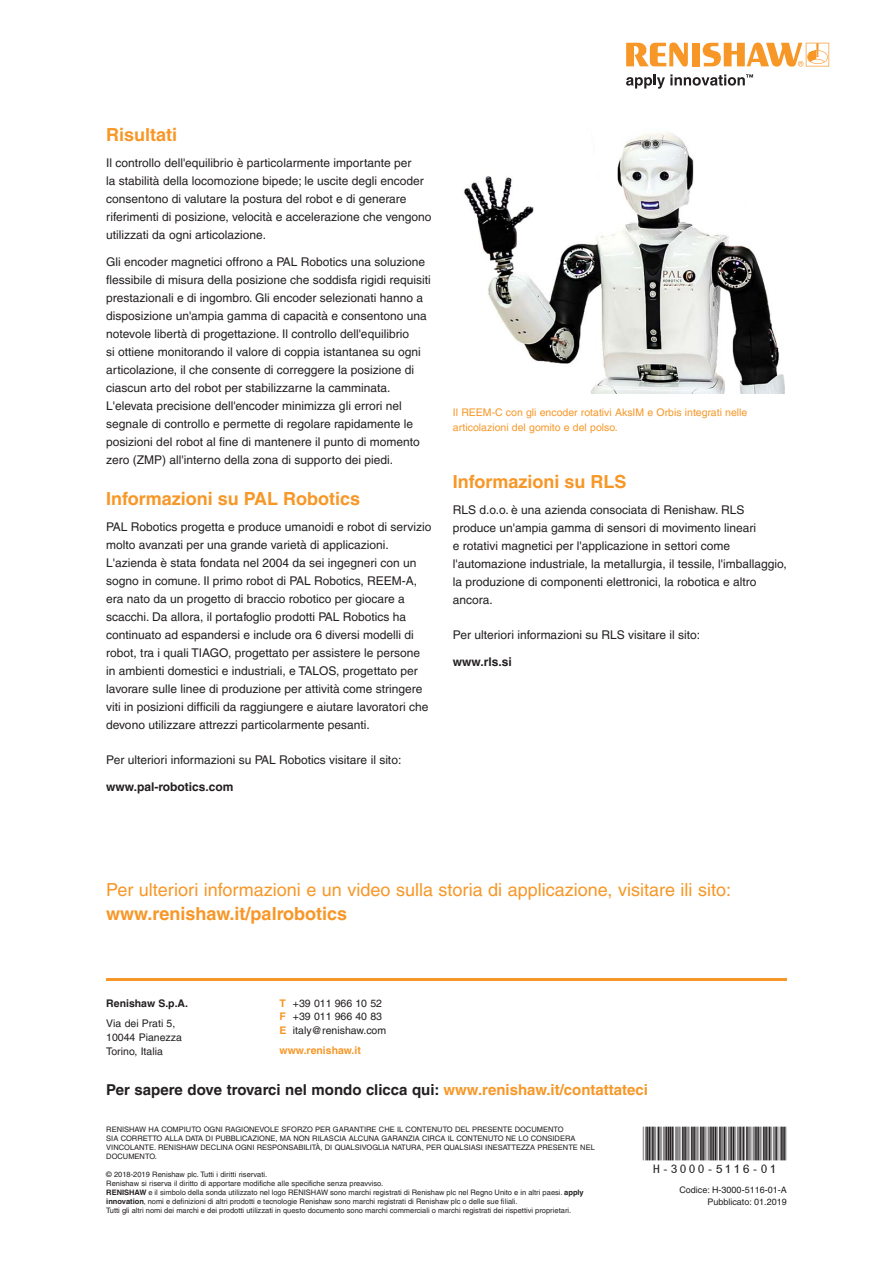
<style>
.page{position:relative;width:893px;height:1263px;background:#fff}
.page>*{position:absolute;margin:0;border:0;box-sizing:border-box;transform-origin:0 0}
.t1{font:48px "MBH16 B";color:#231f20}
.Call_to_action{font:18px "Helvetica LT Pro";color:#f79727}
.Main_body_heading_te{font:700 18px "Helvetica LT Pro";color:#f79727}
.Call_to_action-2{font:700 18px "Helvetica LT Pro";color:#f79727}
.t2{font:700 15px "Helvetica LT Pro";color:#231f20}
.Main_body_heading_te-2{font:12px/18px "Helvetica LT Pro";color:#231f20}
.Main_body_heading_te-3{font:700 12px "Helvetica LT Pro";color:#231f20}
.Caption_text_7pt{font:10.5px/15px "Helvetica LT Pro";color:#f79727}
.t3{font:10.5px/13.6px "Helvetica LT Pro";color:#231f20}
.t4{font:700 10.5px "Helvetica LT Pro";color:#f79727}
.t5{font:700 10.5px "Helvetica LT Pro";color:#231f20}
.t6{font:9px/12px "Helvetica LT Pro";color:#231f20;text-align:right}
.t7{font:7.5px/9px "Helvetica LT Pro";color:#231f20}
.s1{color:#f79727}
.s2{font-weight:700}
.s3{font-family:"Minion Pro"}
.s4{font-weight:700;color:#f79727}
</style>
<div class="page">
<svg style="left:626px;top:43px;width:62px;height:24px"></svg>
<div style="left:692px;top:43px;width:8px;height:23px;background:#f79727"></div>
<svg style="left:703px;top:43px;width:126px;height:24px"></svg>
<svg style="left:626px;top:74px;width:127px;height:15px"></svg>
<hr style="left:106px;top:978px;width:681px;height:2px;background:#f79727">
<img style="left:464px;top:132px;width:321px;height:261px">
<p class="Main_body_heading_te" style="left:106px;top:123px;width:73px">Risultati</p>
<p class="Main_body_heading_te-2" style="left:106px;top:154px;width:327px">Il controllo dell'equilibrio è particolarmente importante per<br>la stabilità della locomozione bipede; le uscite degli encoder consentono di valutare la postura del robot e di generare riferimenti di posizione, velocità e accelerazione che vengono utilizzati da ogni articolazione.</p>
<p class="Main_body_heading_te-2" style="left:106px;top:252px;width:326px">Gli encoder magnetici offrono a PAL Robotics una soluzione flessibile di misura della posizione che soddisfa rigidi requisiti prestazionali e di ingombro. Gli encoder selezionati hanno a disposizione un'ampia gamma di capacità e consentono una notevole libertà di progettazione. Il controllo dell'equilibrio<br>si ottiene monitorando il valore di coppia istantanea su ogni articolazione, il che consente di correggere la posizione di ciascun arto del robot per stabilizzarne la camminata.<br>L'elevata precisione dell'encoder minimizza gli errori nel segnale di controllo e permette di regolare rapidamente le posizioni del robot al fine di mantenere il punto di momento zero (ZMP) all'interno della zona di supporto dei piedi.</p>
<p class="Main_body_heading_te" style="left:106px;top:487px;width:255px">Informazioni su PAL Robotics</p>
<p class="Main_body_heading_te-2" style="left:106px;top:518px;width:327px">PAL Robotics progetta e produce umanoidi e robot di servizio molto avanzati per una grande varietà di applicazioni.<br>L'azienda è stata fondata nel 2004 da sei ingegneri con un sogno in comune. Il primo robot di PAL Robotics, REEM-A, era nato da un progetto di braccio robotico per giocare a scacchi. Da allora, il portafoglio prodotti PAL Robotics ha continuato ad espandersi e include ora 6 diversi modelli di robot, tra i quali TIAGO, progettato per assistere le persone in ambienti domestici e industriali, e TALOS, progettato per lavorare sulle linee di produzione per attività come stringere viti in posizioni difficili da raggiungere e aiutare lavoratori che devono utilizzare attrezzi particolarmente pesanti.</p>
<p class="Main_body_heading_te-2" style="left:106px;top:751px;width:297px">Per ulteriori informazioni su PAL Robotics visitare il sito:</p>
<p class="Main_body_heading_te-3" style="left:106px;top:779px;width:129px">www.pal-robotics.com</p>
<p class="Caption_text_7pt" style="left:453px;top:405px;width:296px">Il REEM-C con gli encoder rotativi AksIM e Orbis integrati nelle articolazioni del gomito e del polso.</p>
<p class="Main_body_heading_te" style="left:453px;top:470px;width:175px">Informazioni su RLS</p>
<p class="Main_body_heading_te-2" style="left:453px;top:501px;width:335px">RLS d.o.o. è una azienda consociata di Renishaw. RLS produce un'ampia gamma di sensori di movimento lineari<br>e rotativi magnetici per l'applicazione in settori come l'automazione industriale, la metallurgia, il tessile, l'imballaggio, la produzione di componenti elettronici, la robotica e altro ancora.</p>
<p class="Main_body_heading_te-2" style="left:453px;top:626px;width:249px">Per ulteriori informazioni su RLS visitare il sito:</p>
<p class="Main_body_heading_te-3" style="left:453px;top:654px;width:60px">www.rls.si</p>
<p class="Call_to_action" style="left:106px;top:880px;width:626px">Per ulteriori informazioni e un video sulla storia di applicazione, visitare ili sito:</p>
<p class="Call_to_action-2" style="left:106px;top:903px;width:243px">www.renishaw.it/palrobotics</p>
<p class="t5" style="left:106px;top:997px;width:83px">Renishaw S.p.A.</p>
<p class="t3" style="left:106px;top:1017px;width:77px">Via dei Prati 5,<br>10044 Pianezza<br>Torino, Italia</p>
<p class="t2" style="left:106px;top:1081px;width:543px">Per sapere dove trovarci nel mondo clicca qui: <span class="s1">www.renishaw.it/contattateci</span></p>
<p class="t7" style="left:106px;top:1125px;width:490px">RENISHAW HA COMPIUTO OGNI RAGIONEVOLE SFORZO PER GARANTIRE CHE IL CONTENUTO DEL PRESENTE DOCUMENTO<br>SIA CORRETTO ALLA DATA DI PUBBLICAZIONE, MA NON RILASCIA ALCUNA GARANZIA CIRCA IL CONTENUTO NE LO CONSIDERA VINCOLANTE. RENISHAW DECLINA OGNI RESPONSABILITÀ, DI QUALSIVOGLIA NATURA, PER QUALSIASI INESATTEZZA PRESENTE NEL DOCUMENTO.</p>
<p class="t7" style="left:106px;top:1170px;width:479px">© 2018-2019 Renishaw plc. Tutti i diritti riservati.<br>Renishaw si riserva il diritto di apportare modifiche alle specifiche senza preavviso.<br><span class="s2">RENISHAW</span> e il simbolo della sonda utilizzato nel logo RENISHAW sono marchi registrati di Renishaw plc nel Regno Unito e in altri paesi. <span class="s2">apply innovation</span><span class="s3">,</span> nomi e definizioni di altri prodotti e tecnologie Renishaw sono marchi registrati di Renishaw plc o delle sue filiali.<br>Tutti gli altri nomi dei marchi e dei prodotti utilizzati in questo documento sono marchi commerciali o marchi registrati dei rispettivi proprietari.</p>
<p class="t3" style="left:280px;top:996px;width:108px"><span class="s4">T</span> +39 011 966 10 52<br><span class="s4">F</span> +39 011 966 40 83<br><span class="s4">E</span> italy@renishaw.com</p>
<p class="t4" style="left:280px;top:1044px;width:83px">www.renishaw.it</p>
<h1 class="t1" style="left:643px;top:1128px;width:145px">*H-3000-5116-01*</h1>
<p class="t6" style="left:679px;top:1183px;width:109px">Codice: H-3000-5116-01-A<br>Pubblicato: 01.2019</p>
</div>
